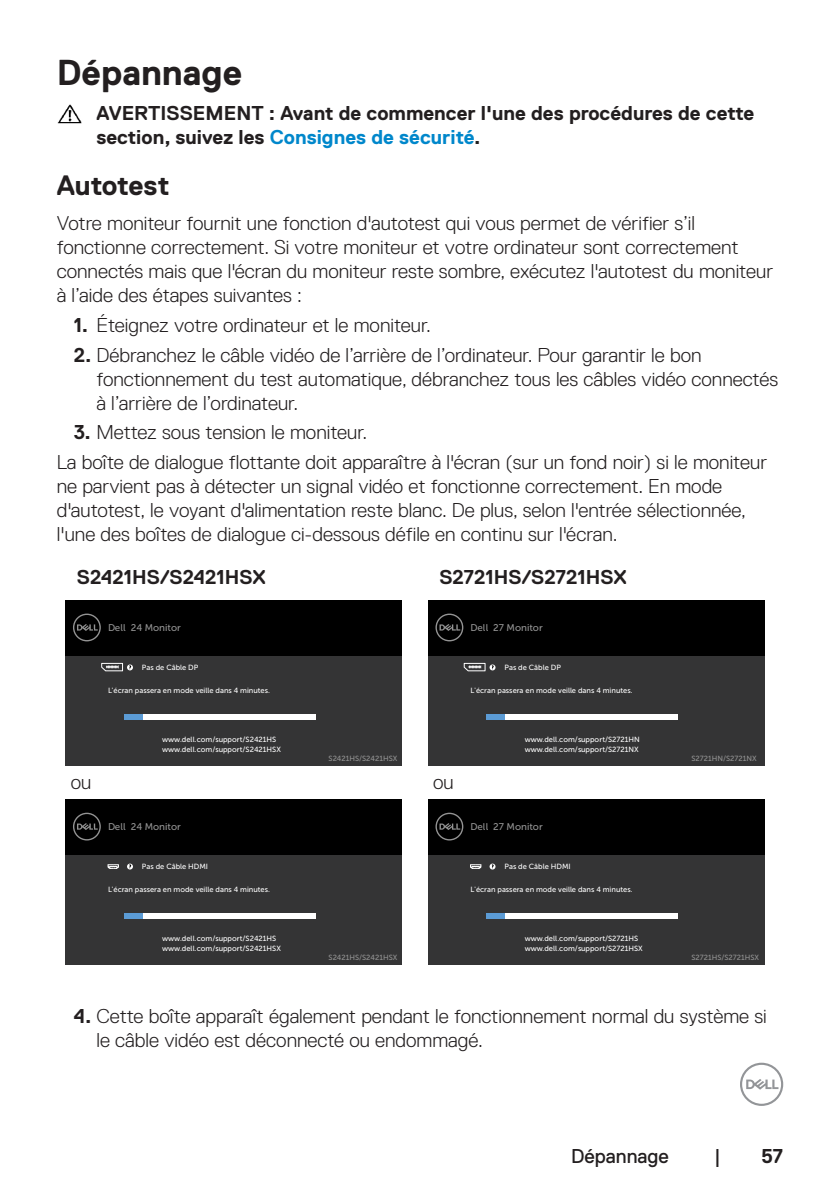
<style>
.page{position:relative;width:840px;height:1191px;background:#fff}
.page>*{position:absolute;margin:0;border:0;box-sizing:border-box;transform-origin:0 0}
.Head1{font:700 36px "Dell Replica";color:#231f20}
.Head2{font:700 28px "Dell Replica";letter-spacing:-.01em;color:#231f20}
.Paragraph{font:300 20px/24px "Dell Replica";color:#231f20}
.Caution_Warning{font:700 20px/24px "Dell Replica";color:#231f20}
.t1{font:20px "Dell Replica";color:#231f20}
.t2{font:9.8px "Museo Sans For Dell 500";color:#939393}
.t3{font:7.4px/9.6px "Museo Sans For Dell 500";color:#fff}
.t4{font:7.4px "Museo Sans For Dell 500";color:#939393}
.s1{color:#0087cb}
.s2{font-weight:700}
</style>
<div class="page">
<svg style="left:740px;top:1062px;width:42px;height:44px"></svg>
<img style="left:57px;top:104px;width:25px;height:20px">
<div style="left:65px;top:655px;width:336px;height:110px;background:#343435"></div>
<div style="left:124px;top:714px;width:191px;height:6px;background:#fff"></div>
<div style="left:124px;top:714px;width:18px;height:6px;background:#5b9bd5"></div>
<div style="left:65px;top:600px;width:336px;height:55px;background:#000"></div>
<svg style="left:73px;top:613px;width:28px;height:28px"></svg>
<svg style="left:101px;top:663px;width:32px;height:8px"></svg>
<div style="left:65px;top:854px;width:336px;height:110px;background:#343435"></div>
<div style="left:124px;top:913px;width:191px;height:6px;background:#fff"></div>
<div style="left:124px;top:913px;width:18px;height:6px;background:#5b9bd5"></div>
<div style="left:65px;top:799px;width:336px;height:55px;background:#000"></div>
<svg style="left:73px;top:812px;width:28px;height:28px"></svg>
<svg style="left:107px;top:864px;width:12px;height:5px"></svg>
<svg style="left:127px;top:863px;width:6px;height:6px"></svg>
<div style="left:428px;top:655px;width:336px;height:110px;background:#343435"></div>
<div style="left:486px;top:714px;width:191px;height:6px;background:#fff"></div>
<div style="left:486px;top:714px;width:18px;height:6px;background:#5b9bd5"></div>
<div style="left:428px;top:600px;width:336px;height:55px;background:#000"></div>
<svg style="left:435px;top:613px;width:28px;height:28px"></svg>
<svg style="left:463px;top:663px;width:32px;height:8px"></svg>
<div style="left:428px;top:854px;width:336px;height:110px;background:#343435"></div>
<div style="left:486px;top:913px;width:191px;height:6px;background:#fff"></div>
<div style="left:486px;top:913px;width:18px;height:6px;background:#5b9bd5"></div>
<div style="left:428px;top:799px;width:336px;height:55px;background:#000"></div>
<svg style="left:435px;top:812px;width:28px;height:28px"></svg>
<svg style="left:470px;top:864px;width:11px;height:5px"></svg>
<svg style="left:489px;top:863px;width:6px;height:6px"></svg>
<p class="Head1" style="left:57px;top:52px;width:187px">Dépannage</p>
<p class="Caution_Warning" style="left:96px;top:101px;width:659px">AVERTISSEMENT : Avant de commencer l'une des procédures de cette section, suivez les <span class="s1">Consignes de sécurité</span>.</p>
<p class="Head2" style="left:57px;top:170px;width:114px">Autotest</p>
<p class="Paragraph" style="left:57px;top:211px;width:717px">Votre moniteur fournit une fonction d'autotest qui vous permet de vérifier s’il fonctionne correctement. Si votre moniteur et votre ordinateur sont correctement connectés mais que l'écran du moniteur reste sombre, exécutez l'autotest du moniteur à l’aide des étapes suivantes :</p>
<p class="Paragraph" style="left:74px;top:313px;width:358px"><span class="s2">1.</span> Éteignez votre ordinateur et le moniteur.</p>
<p class="Paragraph" style="left:96px;top:343px;width:682px;text-indent:-23px"><span class="s2">2.</span> Débranchez le câble vidéo de l’arrière de l’ordinateur. Pour garantir le bon fonctionnement du test automatique, débranchez tous les câbles vidéo connectés à l’arrière de l’ordinateur.</p>
<p class="Paragraph" style="left:74px;top:420px;width:295px"><span class="s2">3.</span> Mettez sous tension le moniteur.</p>
<p class="Paragraph" style="left:57px;top:450px;width:711px">La boîte de dialogue flottante doit apparaître à l'écran (sur un fond noir) si le moniteur ne parvient pas à détecter un signal vidéo et fonctionne correctement. En mode d'autotest, le voyant d'alimentation reste blanc. De plus, selon l'entrée sélectionnée, l'une des boîtes de dialogue ci-dessous défile en continu sur l'écran.</p>
<p class="Caution_Warning" style="left:77px;top:565px;width:190px">S2421HS/S2421HSX</p>
<p class="Caution_Warning" style="left:439px;top:565px;width:189px">S2721HS/S2721HSX</p>
<p class="Paragraph" style="left:71px;top:769px;width:22px">ou</p>
<p class="t2" style="left:108px;top:622px;width:74px">Dell 24 Monitor</p>
<p class="t3" style="left:142px;top:662px;width:58px">Pas de Câble DP</p>
<p class="t3" style="left:108px;top:685px;width:163px">L'écran passera en mode veille dans 4 minutes.</p>
<p class="t3" style="left:162px;top:734px;width:120px">www.dell.com/support/S2421HS www.dell.com/support/S2421HSX</p>
<p class="t2" style="left:108px;top:821px;width:74px">Dell 24 Monitor</p>
<p class="t3" style="left:142px;top:861px;width:68px">Pas de Câble HDMI</p>
<p class="t3" style="left:108px;top:884px;width:163px">L'écran passera en mode veille dans 4 minutes.</p>
<p class="t3" style="left:162px;top:933px;width:120px">www.dell.com/support/S2421HS www.dell.com/support/S2421HSX</p>
<p class="t4" style="left:328px;top:754px;width:70px">S2421HS/S2421HSX</p>
<p class="t4" style="left:328px;top:953px;width:70px">S2421HS/S2421HSX</p>
<p class="Paragraph" style="left:433px;top:769px;width:22px">ou</p>
<p class="t2" style="left:470px;top:622px;width:74px">Dell 27 Monitor</p>
<p class="t3" style="left:504px;top:662px;width:58px">Pas de Câble DP</p>
<p class="t3" style="left:470px;top:685px;width:163px">L'écran passera en mode veille dans 4 minutes.</p>
<p class="t3" style="left:524px;top:734px;width:116px">www.dell.com/support/S2721HN www.dell.com/support/S2721NX</p>
<p class="t2" style="left:470px;top:821px;width:74px">Dell 27 Monitor</p>
<p class="t3" style="left:504px;top:861px;width:68px">Pas de Câble HDMI</p>
<p class="t3" style="left:470px;top:884px;width:163px">L'écran passera en mode veille dans 4 minutes.</p>
<p class="t3" style="left:524px;top:933px;width:119px">www.dell.com/support/S2721HS www.dell.com/support/S2721HSX</p>
<p class="t4" style="left:691px;top:754px;width:67px">S2721HN/S2721NX</p>
<p class="t4" style="left:691px;top:953px;width:69px">S2721HS/S2721HSX</p>
<p class="Paragraph" style="left:96px;top:1004px;width:671px;text-indent:-23px"><span class="s2">4.</span> Cette boîte apparaît également pendant le fonctionnement normal du système si le câble vidéo est déconnecté ou endommagé.</p>
<p class="t1" style="left:570px;top:1144px;width:99px">Dépannage</p>
<p class="t1" style="left:713px;top:1144px;width:8px">|</p>
<p class="Caution_Warning" style="left:760px;top:1143px;width:24px">57</p>
</div>
